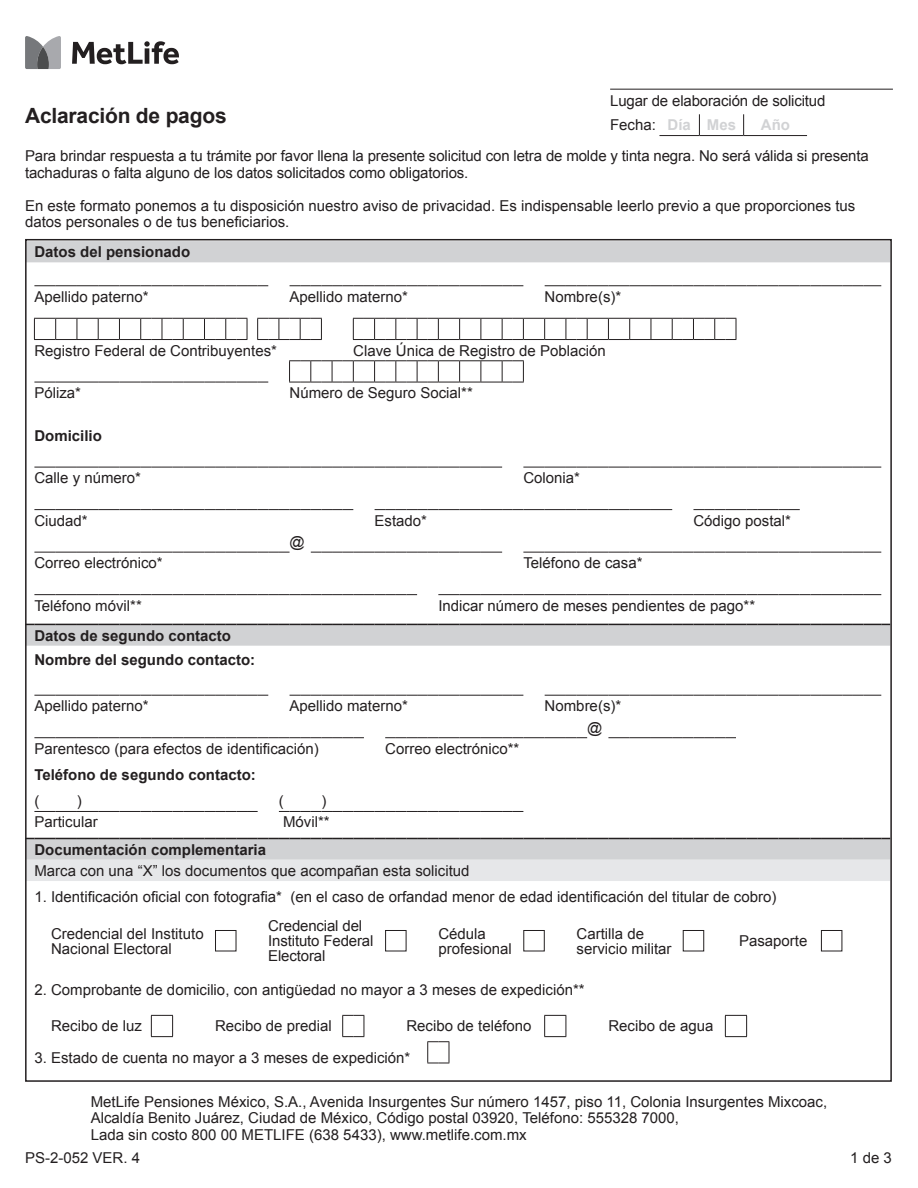
<style>
.page{position:relative;width:918px;height:1188px;background:#fff}
.page>*{position:absolute;margin:0;border:0;box-sizing:border-box;transform-origin:0 0}
.t1{font:700 21px "Arial";letter-spacing:-.01em;color:#231f20}
.t2{font:15px/15px "Arial";color:#231f20}
.t3{font:700 15px "Arial";color:#231f20}
.t4{font:700 15px "Arial";color:#d1d2d4}
</style>
<div class="page">
<svg style="left:72px;top:41px;width:107px;height:23px"></svg>
<svg style="left:25px;top:36px;width:36px;height:33px"></svg>
<svg style="left:699px;top:114px;width:1px;height:21px"></svg>
<svg style="left:743px;top:114px;width:1px;height:21px"></svg>
<hr style="left:659px;top:135px;width:40px;height:1px;background:#231f20">
<hr style="left:699px;top:135px;width:45px;height:1px;background:#231f20">
<hr style="left:744px;top:135px;width:63px;height:1px;background:#231f20">
<hr style="left:610px;top:89px;width:283px;height:1px;background:#231f20">
<svg style="left:28px;top:242px;width:861px;height:618px"></svg>
<div style="left:28px;top:860px;width:861px;height:21px;background:#e6e7e9"></div>
<svg style="left:34px;top:285px;width:234px;height:1px"></svg>
<svg style="left:34px;top:695px;width:234px;height:1px"></svg>
<svg style="left:290px;top:285px;width:233px;height:1px"></svg>
<svg style="left:290px;top:695px;width:233px;height:1px"></svg>
<svg style="left:545px;top:285px;width:336px;height:1px"></svg>
<svg style="left:545px;top:695px;width:336px;height:1px"></svg>
<svg style="left:34px;top:318px;width:214px;height:22px"></svg>
<svg style="left:257px;top:318px;width:65px;height:22px"></svg>
<svg style="left:34px;top:467px;width:468px;height:1px"></svg>
<svg style="left:523px;top:467px;width:358px;height:1px"></svg>
<svg style="left:34px;top:509px;width:319px;height:1px"></svg>
<svg style="left:375px;top:509px;width:297px;height:1px"></svg>
<svg style="left:693px;top:509px;width:107px;height:1px"></svg>
<svg style="left:34px;top:552px;width:256px;height:1px"></svg>
<svg style="left:311px;top:552px;width:191px;height:1px"></svg>
<svg style="left:523px;top:552px;width:358px;height:1px"></svg>
<svg style="left:34px;top:594px;width:383px;height:1px"></svg>
<svg style="left:438px;top:594px;width:443px;height:1px"></svg>
<svg style="left:28px;top:624px;width:861px;height:1px"></svg>
<svg style="left:151px;top:1015px;width:22px;height:22px"></svg>
<svg style="left:342px;top:1015px;width:23px;height:22px"></svg>
<svg style="left:544px;top:1015px;width:23px;height:22px"></svg>
<svg style="left:725px;top:1015px;width:22px;height:22px"></svg>
<svg style="left:353px;top:318px;width:384px;height:22px"></svg>
<svg style="left:34px;top:382px;width:234px;height:1px"></svg>
<svg style="left:289px;top:360px;width:235px;height:23px"></svg>
<svg style="left:28px;top:838px;width:861px;height:1px"></svg>
<svg style="left:34px;top:737px;width:330px;height:1px"></svg>
<svg style="left:34px;top:811px;width:224px;height:1px"></svg>
<svg style="left:279px;top:811px;width:244px;height:1px"></svg>
<svg style="left:427px;top:1041px;width:23px;height:23px"></svg>
<svg style="left:385px;top:737px;width:202px;height:1px"></svg>
<svg style="left:608px;top:737px;width:128px;height:1px"></svg>
<div style="left:215px;top:930px;width:21px;height:21px;border:1px solid #231f20"></div>
<div style="left:385px;top:930px;width:21px;height:21px;border:1px solid #231f20"></div>
<div style="left:523px;top:930px;width:22px;height:21px;border:1px solid #231f20"></div>
<div style="left:683px;top:930px;width:21px;height:21px;border:1px solid #231f20"></div>
<div style="left:821px;top:930px;width:21px;height:21px;border:1px solid #231f20"></div>
<p class="t2" style="left:610px;top:93px;width:217px">Lugar de elaboración de solicitud</p>
<p class="t1" style="left:25px;top:102px;width:203px">Aclaración de pagos</p>
<p class="t2" style="left:25px;top:148px;width:845px;line-height:16.5px">Para brindar respuesta a tu trámite por favor llena la presente solicitud con letra de molde y tinta negra. No será válida si presenta tachaduras o falta alguno de los datos solicitados como obligatorios.</p>
<p class="t2" style="left:25px;top:197px;width:832px;line-height:16.5px">En este formato ponemos a tu disposición nuestro aviso de privacidad. Es indispensable leerlo previo a que proporciones tus datos personales o de tus beneficiarios.</p>
<p class="t2" style="left:610px;top:118px;width:47px">Fecha:</p>
<p class="t4" style="left:668px;top:115px;width:25px">Día</p>
<p class="t4" style="left:707px;top:115px;width:31px">Mes</p>
<p class="t4" style="left:761px;top:115px;width:31px">Año</p>
<p class="t3" style="left:34px;top:242px;width:157px">Datos del pensionado</p>
<p class="t2" style="left:34px;top:289px;width:116px">Apellido paterno*</p>
<p class="t2" style="left:290px;top:289px;width:120px">Apellido materno*</p>
<p class="t2" style="left:545px;top:289px;width:78px">Nombre(s)*</p>
<p class="t2" style="left:34px;top:343px;width:244px">Registro Federal de Contribuyentes*</p>
<p class="t2" style="left:353px;top:343px;width:254px">Clave Única de Registro de Población</p>
<p class="t2" style="left:34px;top:386px;width:48px">Póliza*</p>
<p class="t2" style="left:290px;top:386px;width:185px">Número de Seguro Social**</p>
<p class="t3" style="left:34px;top:426px;width:69px">Domicilio</p>
<p class="t2" style="left:34px;top:471px;width:108px">Calle y número*</p>
<p class="t2" style="left:523px;top:471px;width:58px">Colonia*</p>
<p class="t2" style="left:34px;top:513px;width:55px">Ciudad*</p>
<p class="t2" style="left:375px;top:513px;width:54px">Estado*</p>
<p class="t2" style="left:693px;top:513px;width:99px">Código postal*</p>
<p class="t2" style="left:290px;top:534px;width:17px">@</p>
<p class="t2" style="left:34px;top:556px;width:130px">Correo electrónico*</p>
<p class="t2" style="left:523px;top:556px;width:121px">Teléfono de casa*</p>
<p class="t2" style="left:34px;top:598px;width:109px">Teléfono móvil**</p>
<p class="t2" style="left:438px;top:598px;width:318px">Indicar número de meses pendientes de pago**</p>
<p class="t3" style="left:34px;top:626px;width:198px">Datos de segundo contacto</p>
<p class="t3" style="left:34px;top:650px;width:222px">Nombre del segundo contacto:</p>
<p class="t2" style="left:34px;top:699px;width:116px">Apellido paterno*</p>
<p class="t2" style="left:290px;top:699px;width:120px">Apellido materno*</p>
<p class="t2" style="left:545px;top:699px;width:78px">Nombre(s)*</p>
<p class="t2" style="left:587px;top:720px;width:17px">@</p>
<p class="t2" style="left:34px;top:741px;width:286px">Parentesco (para efectos de identificación)</p>
<p class="t2" style="left:385px;top:741px;width:136px">Correo electrónico**</p>
<p class="t3" style="left:34px;top:765px;width:223px">Teléfono de segundo contacto:</p>
<p class="t2" style="left:34px;top:794px;width:6px">(</p>
<p class="t2" style="left:77px;top:794px;width:6px">)</p>
<p class="t2" style="left:279px;top:794px;width:6px">(</p>
<p class="t2" style="left:321px;top:794px;width:6px">)</p>
<p class="t2" style="left:34px;top:814px;width:65px">Particular</p>
<p class="t2" style="left:283px;top:814px;width:48px">Móvil**</p>
<p class="t3" style="left:34px;top:840px;width:233px">Documentación complementaria</p>
<p class="t2" style="left:34px;top:863px;width:437px">Marca con una “X” los documentos que acompañan esta solicitud</p>
<p class="t2" style="left:34px;top:890px;width:744px">1. Identificación oficial con fotografia* (en el caso de orfandad menor de edad identificación del titular de cobro)</p>
<p class="t2" style="left:51px;top:926px;width:154px">Credencial del Instituto</p>
<p class="t2" style="left:51px;top:941px;width:122px">Nacional Electoral</p>
<p class="t2" style="left:268px;top:919px;width:107px">Credencial del<br>Instituto Federal<br>Electoral</p>
<p class="t2" style="left:438px;top:926px;width:75px">Cédula profesional</p>
<p class="t2" style="left:577px;top:926px;width:96px">Cartilla de servicio militar</p>
<p class="t2" style="left:739px;top:934px;width:70px">Pasaporte</p>
<p class="t2" style="left:34px;top:983px;width:552px">2. Comprobante de domicilio, con antigüedad no mayor a 3 meses de expedición**</p>
<p class="t2" style="left:51px;top:1019px;width:92px">Recibo de luz</p>
<p class="t2" style="left:215px;top:1019px;width:118px">Recibo de predial</p>
<p class="t2" style="left:406px;top:1019px;width:127px">Recibo de teléfono</p>
<p class="t2" style="left:608px;top:1019px;width:107px">Recibo de agua</p>
<p class="t2" style="left:34px;top:1050px;width:378px">3. Estado de cuenta no mayor a 3 meses de expedición*</p>
<p class="t2" style="left:91px;top:1094px;width:738px">MetLife Pensiones México, S.A., Avenida Insurgentes Sur número 1457, piso 11, Colonia Insurgentes Mixcoac,</p>
<p class="t2" style="left:91px;top:1111px;width:590px">Alcaldía Benito Juárez, Ciudad de México, Código postal 03920, Teléfono: 555328 7000,</p>
<p class="t2" style="left:91px;top:1127px;width:438px">Lada sin costo 800 00 METLIFE (638 5433), www.metlife.com.mx</p>
<p class="t2" style="left:25px;top:1150px;width:117px">PS-2-052 VER. 4</p>
<p class="t2" style="left:850px;top:1150px;width:43px">1 de 3</p>
</div>
